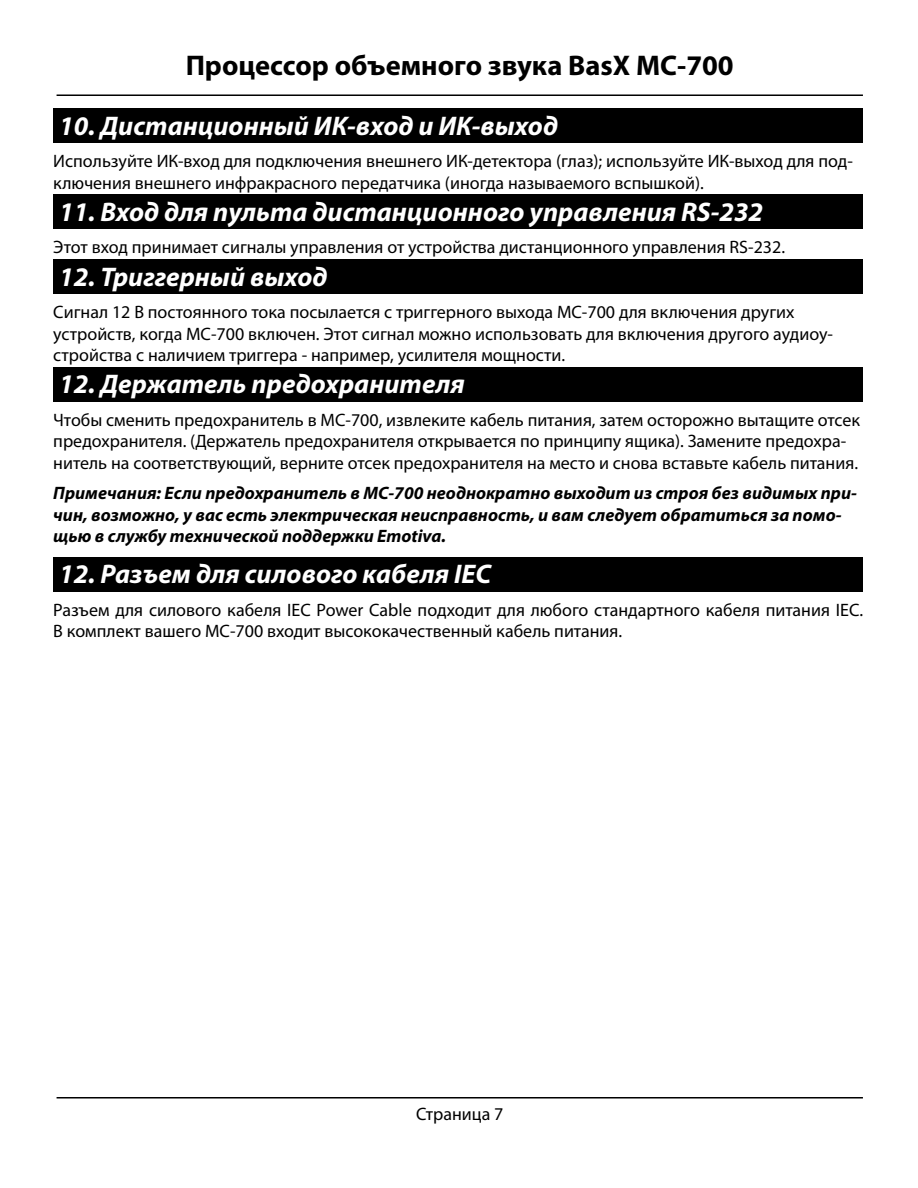
<style>
.page{position:relative;width:918px;height:1188px;background:#fff}
.page>*{position:absolute;margin:0;border:0;box-sizing:border-box;transform-origin:0 0}
.t1{font:700 28.5px "Myriad Pro";color:#000}
.t2{font:italic 700 27px "Myriad Pro";color:#fff}
.t3{font:18px/21.6px "Myriad Pro";color:#000}
.t4{font:italic 700 18px/21.6px "Myriad Pro";color:#000}
</style>
<div class="page">
<hr style="left:57px;top:94px;width:806px;height:2px;background:#000">
<hr style="left:57px;top:1097px;width:806px;height:2px;background:#000">
<div style="left:53px;top:108px;width:810px;height:35px;background:#000"></div>
<div style="left:53px;top:195px;width:810px;height:34px;background:#000"></div>
<div style="left:53px;top:259px;width:810px;height:35px;background:#000"></div>
<div style="left:53px;top:367px;width:810px;height:35px;background:#000"></div>
<div style="left:53px;top:557px;width:810px;height:34px;background:#000"></div>
<h1 class="t1" style="left:186px;top:47px;width:550px">Процессор объемного звука BasX MC-700</h1>
<h2 class="t2" style="left:59px;top:108px;width:500px">10. Дистанционный ИК-вход и ИК-выход</h2>
<p class="t3" style="left:53px;top:150px;width:801px">Используйте ИК-вход для подключения внешнего ИК-детектора (глаз); используйте ИК-выход для под&shy;ключения внешнего инфракрасного передатчика (иногда называемого вспышкой).</p>
<h2 class="t2" style="left:59px;top:194px;width:705px">11. Вход для пульта дистанционного управления RS-232</h2>
<p class="t3" style="left:53px;top:236px;width:733px">Этот вход принимает сигналы управления от устройства дистанционного управления RS-232.</p>
<h2 class="t2" style="left:59px;top:259px;width:270px">12. Триггерный выход</h2>
<p class="t3" style="left:53px;top:301px;width:781px">Сигнал 12 В постоянного тока посылается с триггерного выхода MC-700 для включения других устройств, когда MC-700 включен. Этот сигнал можно использовать для включения другого аудиоу&shy;стройства с наличием триггера - например, усилителя мощности.</p>
<h2 class="t2" style="left:59px;top:367px;width:407px">12. Держатель предохранителя</h2>
<p class="t3" style="left:53px;top:409px;width:808px">Чтобы сменить предохранитель в MC-700, извлеките кабель питания, затем осторожно вытащите отсек предохранителя. (Держатель предохранителя открывается по принципу ящика). Замените предохра&shy;нитель на соответствующий, верните отсек предохранителя на место и снова вставьте кабель питания.</p>
<p class="t4" style="left:53px;top:482px;width:805px">Примечания: Если предохранитель в MC-700 неоднократно выходит из строя без видимых при&shy;чин, возможно, у вас есть электрическая неисправность, и вам следует обратиться за помо&shy;щью в службу технической поддержки Emotiva.</p>
<h2 class="t2" style="left:59px;top:556px;width:433px">12. Разъем для силового кабеля IEC</h2>
<p class="t3" style="left:53px;top:598px;width:811px">Разъем для силового кабеля IEC Power Cable подходит для любого стандартного кабеля питания IEC.<br>В комплект вашего MC-700 входит высококачественный кабель питания.</p>
<p class="t3" style="left:416px;top:1103px;width:89px">Страница 7</p>
</div>
